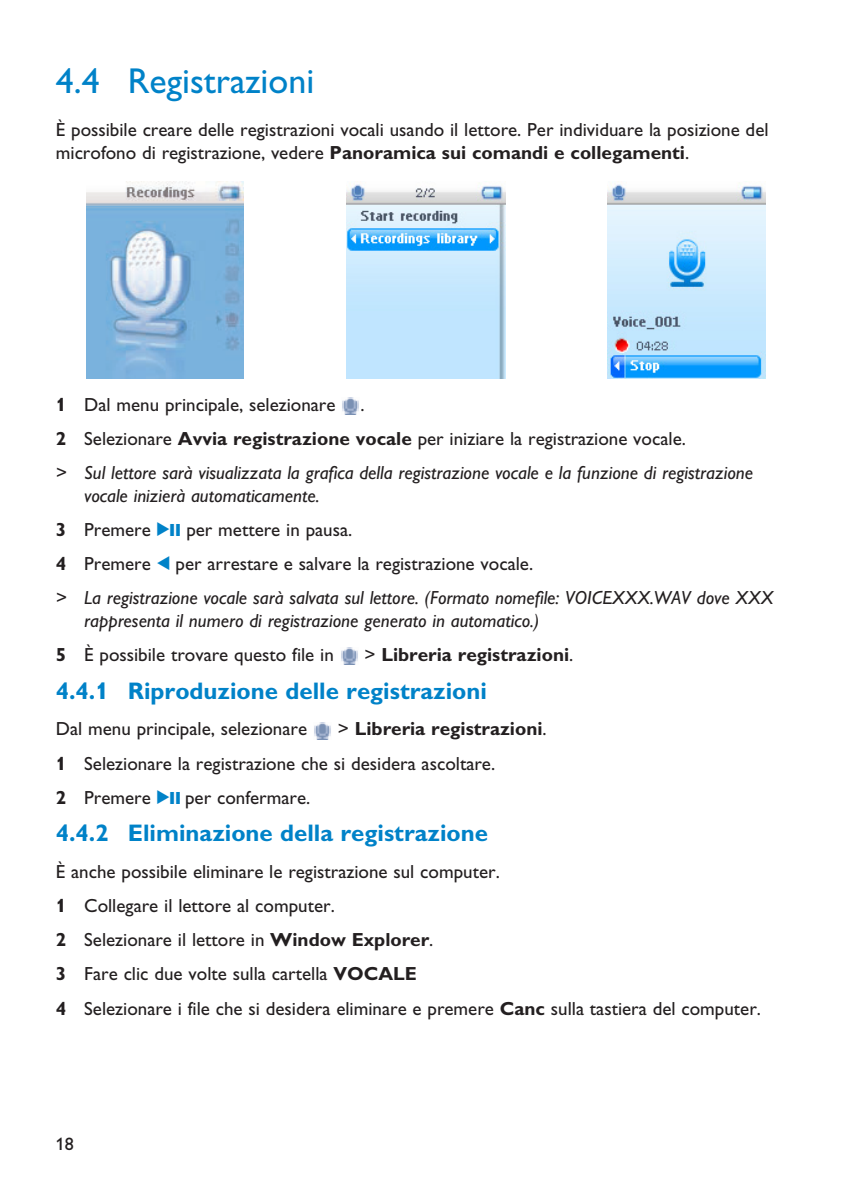
<style>
.page{position:relative;width:842px;height:1191px;background:#fff}
.page>*{position:absolute;margin:0;border:0;box-sizing:border-box;transform-origin:0 0}
.t1{font:36px "Gill Alt One";color:#0082c8}
.t2{font:700 24px "Gill Alt One";color:#0082c8}
.t3{font:19px/34.2px "Gill Alt One";color:#231f20}
.t4{font:italic 19px/34.2px "Gill Alt One";color:#231f20}
.t5{font:700 19px "Gill Alt One";color:#231f20}
.t6{font:18px "Gill Alt One";color:#231f20}
.s1{font-weight:700}
.s2{font-style:normal}
.s3{font-weight:700;font-style:normal}
.s4{font-family:"Audio Four 4";font-style:normal;color:#0082c8}
.s5{font-weight:400}
.s6{font-family:"Audio Four 4";color:#0082c8}
</style>
<div class="page">
<svg style="left:316px;top:739px;width:13px;height:1px"></svg>
<img style="left:314px;top:722px;width:17px;height:17px">
<img style="left:341px;top:648px;width:17px;height:17px">
<svg style="left:344px;top:414px;width:13px;height:1px"></svg>
<img style="left:342px;top:397px;width:17px;height:17px">
<img style="left:87px;top:182px;width:157px;height:196px">
<img style="left:608px;top:184px;width:158px;height:194px">
<img style="left:347px;top:184px;width:158px;height:194px">
<h1 class="t1" style="left:56px;top:68px;width:260px">4.4 Registrazioni</h1>
<p class="t3" style="left:56px;top:120px;width:714px;line-height:22.8px">È possibile creare delle registrazioni vocali usando il lettore. Per individuare la posizione del microfono di registrazione, vedere <span class="s1">Panoramica sui comandi e collegamenti</span>.</p>
<p class="t3" style="left:56px;top:389px;width:281px"><span class="s1">1</span> Dal menu principale, selezionare</p>
<p class="t4" style="left:56px;top:389px;width:699px;text-indent:304px"><span class="s2">.<br></span><span class="s3">2</span> <span class="s2">Selezionare</span> <span class="s3">Avvia registrazione vocale</span> <span class="s2">per iniziare la registrazione vocale.<br></span>&gt; Sul lettore sarà visualizzata la grafica della registrazione vocale e la funzione di registrazione</p>
<p class="t4" style="left:56px;top:480px;width:719px;text-indent:28px">vocale inizierà automaticamente.<br><span class="s3">3</span> <span class="s2">Premere</span> <span class="s4">2;</span> <span class="s2">per mettere in pausa.<br></span><span class="s3">4</span> <span class="s2">Premere</span> <span class="s4">1</span> <span class="s2">per arrestare e salvare la registrazione vocale.<br></span>&gt; La registrazione vocale sarà salvata sul lettore. (Formato nomefile: VOICEXXX.WAV dove XXX</p>
<p class="t4" style="left:56px;top:605px;width:485px;text-indent:28px">rappresenta il numero di registrazione generato in automatico.)<br><span class="s3">5</span> <span class="s2">È possibile trovare questo file in</span></p>
<p class="t5" style="left:364px;top:648px;width:210px"><span class="s5">&gt;</span> Libreria registrazioni<span class="s5">.</span></p>
<p class="t2" style="left:56px;top:682px;width:433px">4.4.1 Riproduzione delle registrazioni</p>
<p class="t3" style="left:56px;top:714px;width:253px">Dal menu principale, selezionare</p>
<p class="t3" style="left:56px;top:714px;width:492px;text-indent:282px">&gt; <span class="s1">Libreria registrazioni</span>.<br><span class="s1">1</span> Selezionare la registrazione che si desidera ascoltare.<br><span class="s1">2</span> Premere <span class="s6">2;</span> per confermare.</p>
<p class="t2" style="left:56px;top:824px;width:434px">4.4.2 Eliminazione della registrazione</p>
<p class="t3" style="left:56px;top:856px;width:707px">È anche possibile eliminare le registrazione sul computer.<br><span class="s1">1</span> Collegare il lettore al computer.<br><span class="s1">2</span> Selezionare il lettore in <span class="s1">Window Explorer</span>.<br><span class="s1">3</span> Fare clic due volte sulla cartella <span class="s1">VOCALE<br>4</span> Selezionare i file che si desidera eliminare e premere <span class="s1">Canc</span> sulla tastiera del computer.</p>
<p class="t6" style="left:56px;top:1137px;width:19px">18</p>
</div>
